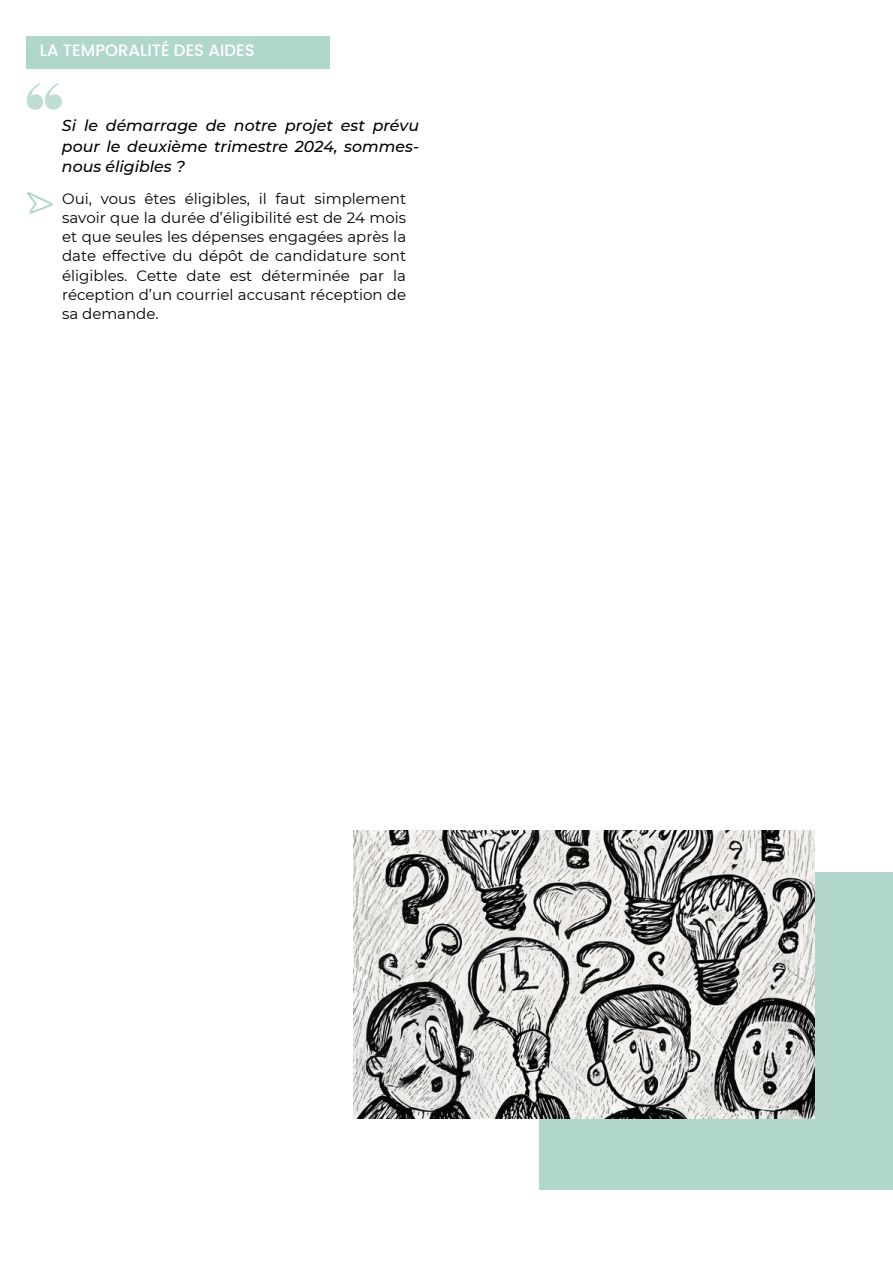
<style>
.page{position:relative;width:893px;height:1264px;background:#fff}
.page>*{position:absolute;margin:0;border:0;box-sizing:border-box;transform-origin:0 0}
.t1{font:500 16.5px "Poppins";color:#fff}
.t2{font:italic 500 15.75px/20.2px "Montserrat";color:#000;text-align:justify}
.t3{font:15px/19px "Montserrat";color:#000;text-align:justify}
</style>
<div class="page">
<div style="left:26px;top:36px;width:304px;height:32px;background:#b1d6cc"></div>
<svg style="left:27px;top:192px;width:26px;height:22px"></svg>
<svg style="left:27px;top:83px;width:34px;height:27px"></svg>
<div style="left:539px;top:872px;width:353px;height:317px;background:#b1d6cc"></div>
<img style="left:353px;top:830px;width:461px;height:288px">
<p class="t1" style="left:40px;top:39px;width:216px">LA TEMPORALITÉ DES AIDES</p>
<p class="t2" style="left:62px;top:116px;width:358px">Si le démarrage de notre projet est prévu pour le deuxième trimestre 2024, sommes&shy;nous éligibles ?</p>
<p class="t3" style="left:62px;top:189px;width:345px">Oui, vous êtes éligibles, il faut simplement savoir que la durée d’éligibilité est de 24 mois et que seules les dépenses engagées après la date effective du dépôt de candidature sont éligibles. Cette date est déterminée par la réception d’un courriel accusant réception de sa demande.</p>
</div>
